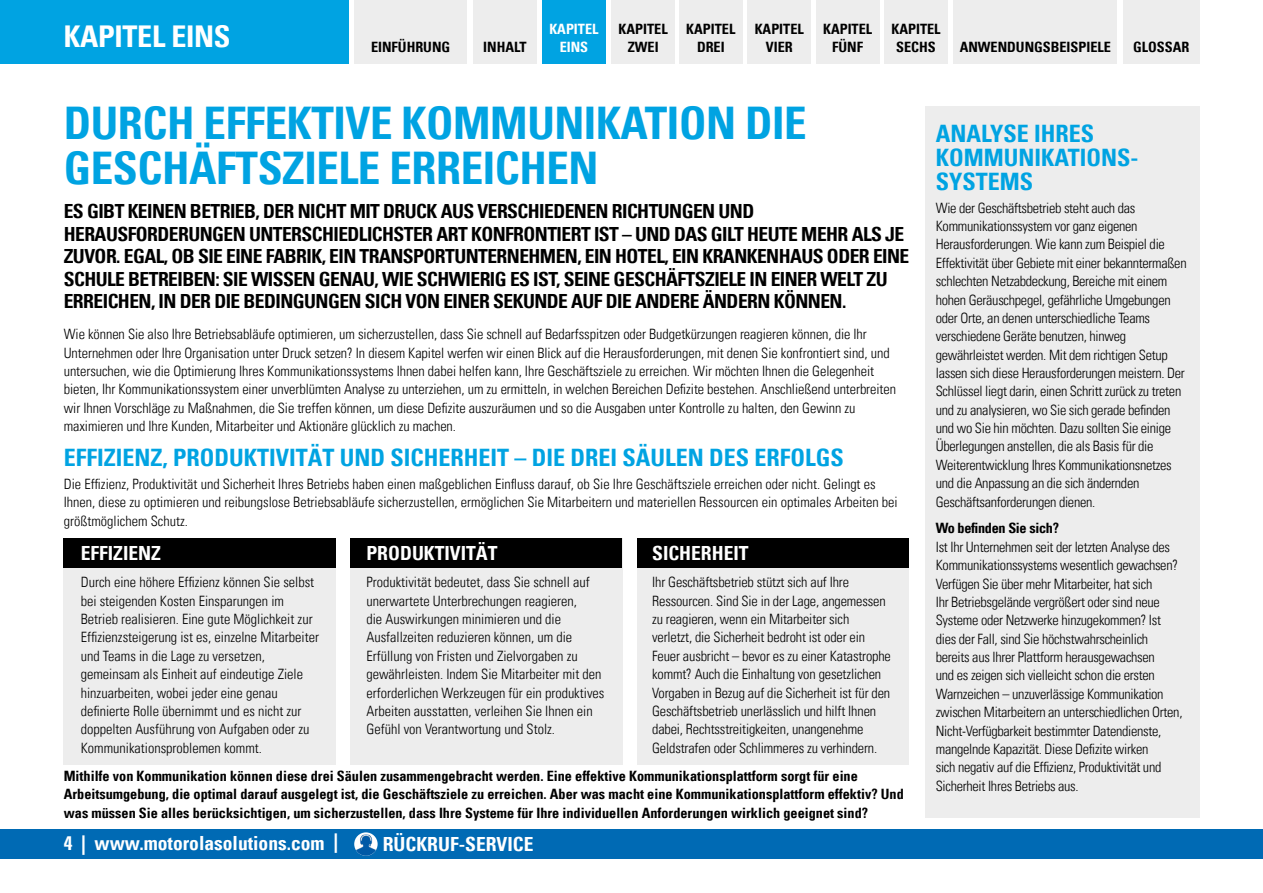
<style>
.page{position:relative;width:1263px;height:893px;background:#fff}
.page>*{position:absolute;margin:0;border:0;box-sizing:border-box;transform-origin:0 0}
.t1{font:700 condensed 45px/45px "Univers LT";letter-spacing:-.01em;color:#00a3e2}
.t2{font:700 condensed 30px "Univers LT";letter-spacing:-.01em;color:#fff}
.t3{font:700 condensed 24px/24px "Univers LT";color:#00a3e2}
.t4{font:700 condensed 19.5px/22.5px "Univers LT";letter-spacing:-.03em;color:#000}
.t5{font:700 condensed 19.5px "Univers LT";color:#fff}
.t6{font:300 condensed 14.25px/18.3px "Univers LT";letter-spacing:-.005em;color:#000}
.t7{font:700 condensed 14.25px/18.3px "Univers LT";color:#000;text-align:center}
.t8{font:700 condensed 14.25px "Univers LT";letter-spacing:-.02em;color:#000}
.t9{font:700 condensed 14.25px "Univers LT";color:#fff}
</style>
<div class="page">
<div style="left:925px;top:106px;width:275px;height:712px;background:#ededed"></div>
<div style="left:64px;top:538px;width:272px;height:227px;background:#ededed"></div>
<div style="left:637px;top:538px;width:272px;height:227px;background:#ededed"></div>
<div style="left:350px;top:538px;width:272px;height:227px;background:#ededed"></div>
<div style="left:0;top:0;width:349px;height:64px;background:#00a3e2"></div>
<div style="left:64px;top:538px;width:272px;height:30px;background:#000"></div>
<div style="left:350px;top:538px;width:272px;height:30px;background:#000"></div>
<div style="left:637px;top:538px;width:272px;height:30px;background:#000"></div>
<div style="left:457px;top:829px;width:806px;height:30px;background:#006ab4"></div>
<div style="left:0;top:829px;width:617px;height:30px;background:#006ab4"></div>
<svg style="left:354px;top:832px;width:24px;height:24px"></svg>
<img style="left:354px;top:834px;width:23px;height:22px">
<div style="left:542px;top:0;width:64px;height:64px;background:#00a3e2"></div>
<div style="left:473px;top:0;width:64px;height:64px;background:#ededed"></div>
<div style="left:611px;top:0;width:64px;height:64px;background:#ededed"></div>
<div style="left:679px;top:0;width:64px;height:64px;background:#ededed"></div>
<div style="left:747px;top:0;width:64px;height:64px;background:#ededed"></div>
<div style="left:816px;top:0;width:63px;height:64px;background:#ededed"></div>
<div style="left:884px;top:0;width:64px;height:64px;background:#ededed"></div>
<div style="left:953px;top:0;width:164px;height:64px;background:#ededed"></div>
<div style="left:1123px;top:0;width:76px;height:64px;background:#ededed"></div>
<div style="left:355px;top:0;width:112px;height:64px;background:#ededed"></div>
<h2 class="t2" style="left:64px;top:18px;width:168px">KAPITEL EINS</h2>
<p class="t9" style="left:549px;top:20px;width:51px">KAPITEL</p>
<p class="t7" style="left:619px;top:20px;width:51px">KAPITEL<br>ZWEI</p>
<p class="t7" style="left:686px;top:20px;width:51px">KAPITEL<br>DREI</p>
<p class="t7" style="left:755px;top:20px;width:51px">KAPITEL<br>VIER</p>
<p class="t7" style="left:823px;top:20px;width:51px">KAPITEL<br>FÜNF</p>
<p class="t7" style="left:891px;top:20px;width:51px">KAPITEL</p>
<p class="t7" style="left:371px;top:38px;width:81px">EINFÜHRUNG</p>
<p class="t7" style="left:896px;top:38px;width:41px">SECHS</p>
<p class="t7" style="left:960px;top:38px;width:153px">ANWENDUNGSBEISPIELE</p>
<p class="t7" style="left:1133px;top:38px;width:58px">GLOSSAR</p>
<p class="t7" style="left:483px;top:38px;width:45px">INHALT</p>
<p class="t9" style="left:560px;top:38px;width:30px">EINS</p>
<h1 class="t1" style="left:64px;top:100px;width:744px">DURCH EFFEKTIVE KOMMUNIKATION DIE<br>GESCHÄFTSZIELE ERREICHEN</h1>
<p class="t4" style="left:64px;top:200px;width:847px">ES GIBT KEINEN BETRIEB, DER NICHT MIT DRUCK AUS VERSCHIEDENEN RICHTUNGEN UND HERAUSFORDERUNGEN UNTERSCHIEDLICHSTER ART KONFRONTIERT IST – UND DAS GILT HEUTE MEHR ALS JE ZUVOR. EGAL, OB SIE EINE FABRIK, EIN TRANSPORTUNTERNEHMEN, EIN HOTEL, EIN KRANKENHAUS ODER EINE SCHULE BETREIBEN: SIE WISSEN GENAU, WIE SCHWIERIG ES IST, SEINE GESCHÄFTSZIELE IN EINER WELT ZU ERREICHEN, IN DER DIE BEDINGUNGEN SICH VON EINER SEKUNDE AUF DIE ANDERE ÄNDERN KÖNNEN.</p>
<p class="t6" style="left:64px;top:325px;width:834px">Wie können Sie also Ihre Betriebsabläufe optimieren, um sicherzustellen, dass Sie schnell auf Bedarfsspitzen oder Budgetkürzungen reagieren können, die Ihr Unternehmen oder Ihre Organisation unter Druck setzen? In diesem Kapitel werfen wir einen Blick auf die Herausforderungen, mit denen Sie konfrontiert sind, und untersuchen, wie die Optimierung Ihres Kommunikationssystems Ihnen dabei helfen kann, Ihre Geschäftsziele zu erreichen. Wir möchten Ihnen die Gelegenheit bieten, Ihr Kommunikationssystem einer unverblümten Analyse zu unterziehen, um zu ermitteln, in welchen Bereichen Defizite bestehen. Anschließend unterbreiten wir Ihnen Vorschläge zu Maßnahmen, die Sie treffen können, um diese Defizite auszuräumen und so die Ausgaben unter Kontrolle zu halten, den Gewinn zu maximieren und Ihre Kunden, Mitarbeiter und Aktionäre glücklich zu machen.</p>
<h3 class="t3" style="left:64px;top:446px;width:782px">EFFIZIENZ, PRODUKTIVITÄT UND SICHERHEIT – DIE DREI SÄULEN DES ERFOLGS</h3>
<p class="t6" style="left:64px;top:475px;width:835px">Die Effizienz, Produktivität und Sicherheit Ihres Betriebs haben einen maßgeblichen Einfluss darauf, ob Sie Ihre Geschäftsziele erreichen oder nicht. Gelingt es<br>Ihnen, diese zu optimieren und reibungslose Betriebsabläufe sicherzustellen, ermöglichen Sie Mitarbeitern und materiellen Ressourcen ein optimales Arbeiten bei größtmöglichem Schutz.</p>
<h3 class="t5" style="left:81px;top:542px;width:82px">EFFIZIENZ</h3>
<p class="t6" style="left:81px;top:573px;width:240px">Durch eine höhere Effizienz können Sie selbst bei steigenden Kosten Einsparungen im Betrieb realisieren. Eine gute Möglichkeit zur Effizienzsteigerung ist es, einzelne Mitarbeiter und Teams in die Lage zu versetzen, gemeinsam als Einheit auf eindeutige Ziele hinzuarbeiten, wobei jeder eine genau definierte Rolle übernimmt und es nicht zur doppelten Ausführung von Aufgaben oder zu Kommunikationsproblemen kommt.</p>
<h3 class="t5" style="left:366px;top:542px;width:133px">PRODUKTIVITÄT</h3>
<p class="t6" style="left:366px;top:573px;width:239px">Produktivität bedeutet, dass Sie schnell auf unerwartete Unterbrechungen reagieren,<br>die Auswirkungen minimieren und die Ausfallzeiten reduzieren können, um die Erfüllung von Fristen und Zielvorgaben zu gewährleisten. Indem Sie Mitarbeiter mit den erforderlichen Werkzeugen für ein produktives Arbeiten ausstatten, verleihen Sie Ihnen ein Gefühl von Verantwortung und Stolz.</p>
<h3 class="t5" style="left:652px;top:542px;width:98px">SICHERHEIT</h3>
<p class="t6" style="left:652px;top:573px;width:240px">Ihr Geschäftsbetrieb stützt sich auf Ihre Ressourcen. Sind Sie in der Lage, angemessen zu reagieren, wenn ein Mitarbeiter sich verletzt, die Sicherheit bedroht ist oder ein Feuer ausbricht – bevor es zu einer Katastrophe kommt? Auch die Einhaltung von gesetzlichen Vorgaben in Bezug auf die Sicherheit ist für den Geschäftsbetrieb unerlässlich und hilft Ihnen dabei, Rechtsstreitigkeiten, unangenehme Geldstrafen oder Schlimmeres zu verhindern.</p>
<p class="t7" style="left:64px;top:767px;width:841px;text-align:left">Mithilfe von Kommunikation können diese drei Säulen zusammengebracht werden. Eine effektive Kommunikationsplattform sorgt für eine<br>Arbeitsumgebung, die optimal darauf ausgelegt ist, die Geschäftsziele zu erreichen. Aber was macht eine Kommunikationsplattform effektiv? Und was müssen Sie alles berücksichtigen, um sicherzustellen, dass Ihre Systeme für Ihre individuellen Anforderungen wirklich geeignet sind?</p>
<h3 class="t5" style="left:64px;top:831px;width:276px">4 | www.motorolasolutions.com |</h3>
<h3 class="t5" style="left:383px;top:832px;width:152px">RÜCKRUF-SERVICE</h3>
<h3 class="t3" style="left:936px;top:121px;width:204px">ANALYSE IHRES<br>KOMMUNIKATIONS-<br>SYSTEMS</h3>
<p class="t6" style="left:936px;top:198px;width:252px">Wie der Geschäftsbetrieb steht auch das Kommunikationssystem vor ganz eigenen Herausforderungen. Wie kann zum Beispiel die Effektivität über Gebiete mit einer bekanntermaßen schlechten Netzabdeckung, Bereiche mit einem hohen Geräuschpegel, gefährliche Umgebungen oder Orte, an denen unterschiedliche Teams verschiedene Geräte benutzen, hinweg gewährleistet werden. Mit dem richtigen Setup lassen sich diese Herausforderungen meistern. Der Schlüssel liegt darin, einen Schritt zurück zu treten und zu analysieren, wo Sie sich gerade befinden und wo Sie hin möchten. Dazu sollten Sie einige Überlegungen anstellen, die als Basis für die Weiterentwicklung Ihres Kommunikationsnetzes und die Anpassung an die sich ändernden Geschäftsanforderungen dienen.</p>
<p class="t8" style="left:936px;top:520px;width:125px">Wo befinden Sie sich?</p>
<p class="t6" style="left:936px;top:538px;width:248px">Ist Ihr Unternehmen seit der letzten Analyse des Kommunikationssystems wesentlich gewachsen?<br>Verfügen Sie über mehr Mitarbeiter, hat sich<br>Ihr Betriebsgelände vergrößert oder sind neue Systeme oder Netzwerke hinzugekommen? Ist dies der Fall, sind Sie höchstwahrscheinlich bereits aus Ihrer Plattform herausgewachsen<br>und es zeigen sich vielleicht schon die ersten Warnzeichen – unzuverlässige Kommunikation zwischen Mitarbeitern an unterschiedlichen Orten, Nicht-Verfügbarkeit bestimmter Datendienste, mangelnde Kapazität. Diese Defizite wirken<br>sich negativ auf die Effizienz, Produktivität und Sicherheit Ihres Betriebs aus.</p>
</div>
